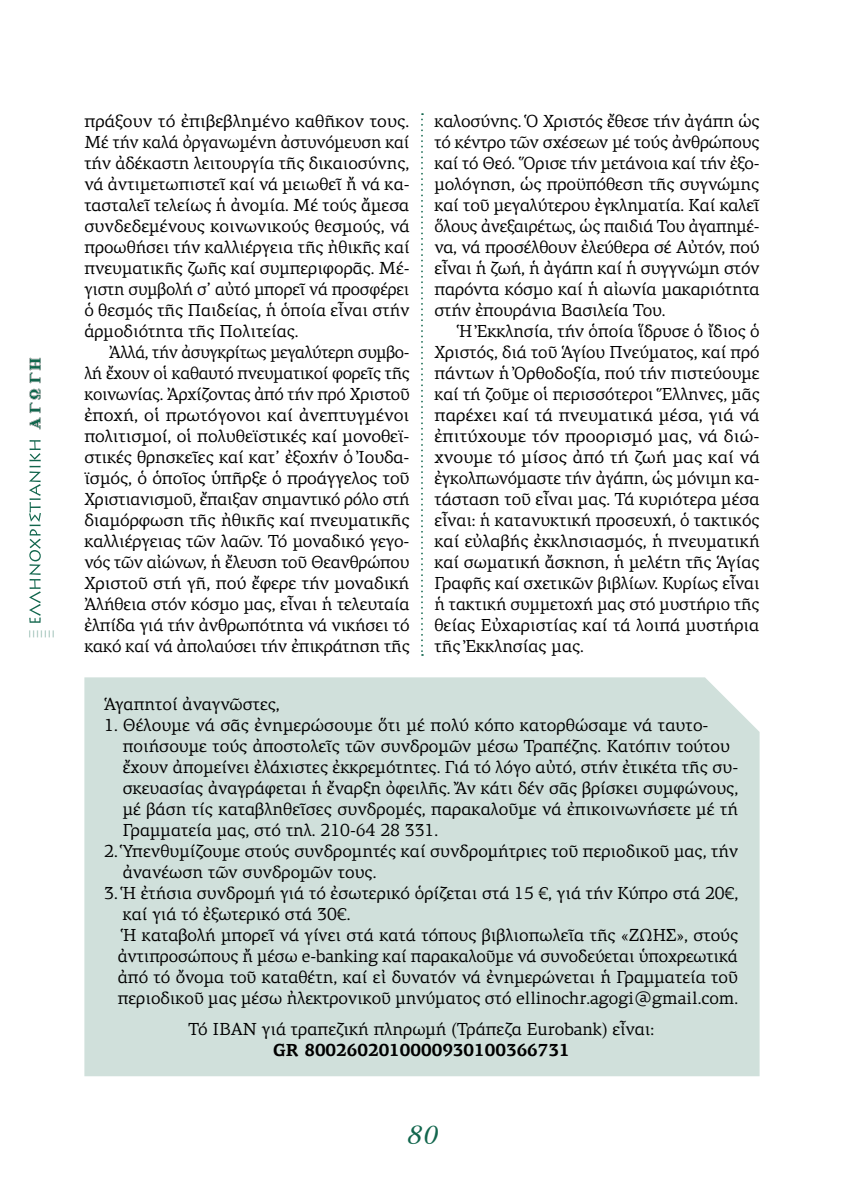
<style>
.page{position:relative;width:844px;height:1191px;background:#fff}
.page>*{position:absolute;margin:0;border:0;box-sizing:border-box;transform-origin:0 0}
.t1{font:italic 28px "Katsoulidis";color:#12664d}
.t2{font:17.5px/21px "PF Centro Serif Pro";color:#000;text-align:justify}
.t3{font:17.5px/21px "PF Agora Serif Pro";color:#000}
.t4{font:700 17.5px "PF Agora Serif Pro";color:#000}
.s1{font-family:"PF Agora Serif Pro"}
</style>
<div class="page">
<svg style="left:29px;top:358px;width:12px;height:71px"></svg>
<svg style="left:29px;top:440px;width:12px;height:183px"></svg>
<svg style="left:29px;top:630px;width:25px;height:7px"></svg>
<svg style="left:421px;top:113px;width:2px;height:543px"></svg>
<div style="left:84px;top:677px;width:675px;height:399px;background:#d0e0db"></div>
<p class="t2" style="left:84px;top:111px;width:326px">πράξουν τό ἐπιβεβλημένο καθῆκον τους.<br>Μέ τήν καλά ὀργανωμένη ἀστυνόμευση καί τήν ἀδέκαστη λειτουργία τῆς δικαιοσύνης, νά ἀντιμετωπιστεῖ καί νά μειωθεῖ ἤ νά κα&shy;τασταλεῖ τελείως ἡ ἀνομία. Μέ τούς ἄμεσα συνδεδεμένους κοινωνικούς θεσμούς, νά προωθήσει τήν καλλιέργεια τῆς ἠθικῆς καί πνευματικῆς ζωῆς καί συμπεριφορᾶς. Μέ&shy;γιστη συμβολή σ’ αὐτό μπορεῖ νά προσφέρει ὁ θεσμός τῆς Παιδείας, ἡ ὁποία εἶναι στήν ἁρμοδιότητα τῆς Πολιτείας.</p>
<p class="t2" style="left:84px;top:342px;width:327px;text-indent:25px">Ἀλλά, τήν ἀσυγκρίτως μεγαλύτερη συμβο&shy;λή ἔχουν οἱ καθαυτό πνευματικοί φορεῖς τῆς κοινωνίας. Ἀρχίζοντας ἀπό τήν πρό Χριστοῦ ἐποχή, οἱ πρωτόγονοι καί ἀνεπτυγμένοι πολιτισμοί, οἱ πολυθεϊστικές καί μονοθεϊ&shy;στικές θρησκεῖες καί κατ’ ἐξοχήν ὁ Ἰουδα&shy;ϊσμός, ὁ ὁποῖος ὑπῆρξε ὁ προάγγελος τοῦ Χριστιανισμοῦ, ἔπαιξαν σημαντικό ρόλο στή διαμόρφωση τῆς ἠθικῆς καί πνευματικῆς καλλιέργειας τῶν λαῶν. Τό μοναδικό γεγο&shy;νός τῶν αἰώνων, ἡ ἔλευση τοῦ Θεανθρώπου Χριστοῦ στή γῆ, πού ἔφερε τήν μοναδική Ἀλήθεια στόν κόσμο μας, εἶναι ἡ τελευταία ἐλπίδα γιά τήν ἀνθρωπότητα νά νικήσει τό κακό καί νά ἀπολαύσει τήν ἐπικράτηση τῆς</p>
<p class="t2" style="left:434px;top:111px;width:327px">καλοσύνης. Ὁ Χριστός ἔθεσε τήν ἀγάπη ὡς τό κέντρο τῶν σχέσεων μέ τούς ἀνθρώπους καί τό Θεό. Ὅρισε τήν μετάνοια καί τήν ἐξο&shy;μολόγηση, ὡς προϋπόθεση τῆς συγνώμης καί τοῦ μεγαλύτερου ἐγκληματία. Καί καλεῖ ὅλους ἀνεξαιρέτως, ὡς παιδιά Του ἀγαπημέ&shy;να, νά προσέλθουν ἐλεύθερα σέ Αὐτόν, πού εἶναι ἡ ζωή, ἡ ἀγάπη καί ἡ συγγνώμη στόν παρόντα κόσμο καί ἡ αἰωνία μακαριότητα στήν ἐπουράνια Βασιλεία Του.</p>
<p class="t2" style="left:434px;top:321px;width:327px;text-indent:25px">Ἡ Ἐκκλησία, τήν ὁποία ἵδρυσε ὁ ἴδιος ὁ Χριστός, διά τοῦ Ἁγίου Πνεύματος, καί πρό πάντων ἡ Ὀρθοδοξία, πού τήν πιστεύουμε καί τή ζοῦμε οἱ περισσότεροι Ἕλληνες, μᾶς παρέχει καί τά πνευματικά μέσα, γιά νά ἐπιτύχουμε τόν προορισμό μας, νά διώ&shy;χνουμε τό μίσος ἀπό τή ζωή μας καί νά ἐγκολπωνόμαστε τήν ἀγάπη, ὡς μόνιμη κα&shy;τάσταση τοῦ εἶναι μας. Τά κυριότερα μέσα εἶναι: ἡ κατανυκτική προσευχή, ὁ τακτικός καί εὐλαβής ἐκκλησιασμός, ἡ πνευματική καί σωματική ἄσκηση, ἡ μελέτη τῆς Ἁγίας Γραφῆς καί σχετικῶν βιβλίων. Κυρίως εἶναι ἡ τακτική συμμετοχή μας στό μυστήριο τῆς θείας Εὐχαριστίας καί τά λοιπά μυστήρια τῆς Ἐκκλησίας μας.</p>
<p class="t3" style="left:104px;top:694px;width:177px">Ἁγαπητοί ἀναγνῶστες,</p>
<p class="t3" style="left:123px;top:715px;width:617px;text-indent:-18px">1. Θέλουμε νά σᾶς ἐνημερώσουμε ὅτι μέ πολύ κόπο κατορθώσαμε νά ταυτο&shy;ποιήσουμε τούς ἀποστολεῖς τῶν συνδρομῶν μέσω Τραπέζης. Κατόπιν τούτου ἔχουν ἀπομείνει ἐλάχιστες ἐκκρεμότητες. Γιά τό λόγο αὐτό, στήν ἐτικέτα τῆς συ&shy;σκευασίας ἀναγράφεται ἡ ἔναρξη ὀφειλῆς. Ἄν κάτι δέν σᾶς βρίσκει συμφώνους, μέ βάση τίς καταβληθεῖσες συνδρομές, παρακαλοῦμε νά ἐπικοινωνήσετε μέ τή Γραμματεία μας, στό τηλ. 210-64 28 331.</p>
<p class="t3" style="left:123px;top:841px;width:617px;text-indent:-18px">2. Ὑπενθυμίζουμε στούς συνδρομητές καί συνδρομήτριες τοῦ περιοδικοῦ μας, τήν ἀνανέωση τῶν συνδρομῶν τους.</p>
<p class="t2" style="left:123px;top:883px;width:617px;text-indent:-18px">3. Ἡ ἐτήσια συνδρομή γιά τό ἐσωτερικό ὁρίζεται στά 15 €, γιά τήν Κύπρο στά 20€, καί γιά τό ἐξωτερικό στά 30€.</p>
<p class="t3" style="left:123px;top:925px;width:616px">Ἡ καταβολή μπορεῖ νά γίνει στά κατά τόπους βιβλιοπωλεῖα τῆς «ΖΩΗΣ», στούς</p>
<p class="t2" style="left:118px;top:946px;width:621px"><span class="s1">ἀντιπροσώπους ἤ μέσω e-banking</span> καί παρακαλοῦμε νά συνοδεύεται ὑποχρεωτικά ἀπό τό ὄνομα τοῦ καταθέτη, καί εἰ δυνατόν νά ἐνημερώνεται ἡ Γραμματεία τοῦ περιοδικοῦ μας μέσω ἠλεκτρονικοῦ μηνύματος στό ellinochr.agogi@gmail.com.</p>
<p class="t3" style="left:188px;top:1019px;width:467px">Τό ΙΒΑΝ γιά τραπεζική πληρωμή (Τράπεζα Eurobank) εἶναι:</p>
<p class="t4" style="left:273px;top:1039px;width:298px">GR 8002602010000930100366731</p>
<h1 class="t1" style="left:405px;top:1115px;width:34px">80</h1>
</div>
